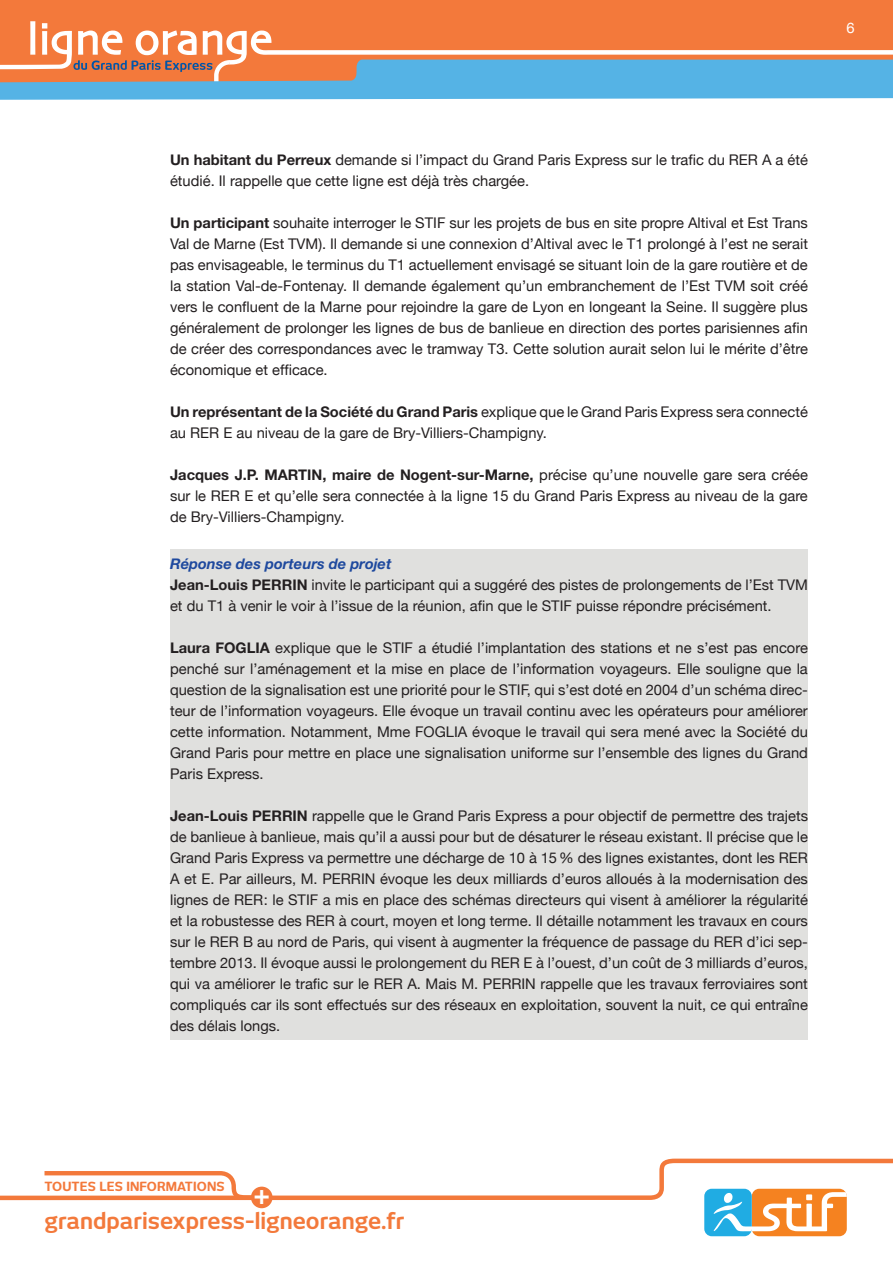
<style>
.page{position:relative;width:893px;height:1263px;background:#fff}
.page>*{position:absolute;margin:0;border:0;box-sizing:border-box;transform-origin:0 0}
.t1{font:700 27.6px "Helvetica Neue";color:#fff}
.t2{font:700 22.35px "New June";color:#f3793b}
.t3{font:14.7px/21px "Helvetica Neue";color:#231f20;text-align:justify}
.t4{font:14.7px "Helvetica Neue";color:#fff}
.t5{font:700 12.45px "New June";letter-spacing:.01em;color:#f3793b}
.s1{font-weight:700}
.s2{font-weight:700;font-style:italic;color:#1e499e}
</style>
<div class="page">
<div style="left:0;top:0;width:893px;height:83px;background:#f3793b"></div>
<svg style="left:0;top:21px;width:893px;height:79px"></svg>
<svg style="left:0;top:1158px;width:893px;height:51px"></svg>
<svg style="left:750px;top:1187px;width:99px;height:51px"></svg>
<svg style="left:702px;top:1187px;width:52px;height:51px"></svg>
<div style="left:752px;top:1189px;width:95px;height:47px;background:#f58220;border-radius:8px"></div>
<div style="left:704px;top:1189px;width:48px;height:47px;background:#20ace3;border-radius:7px"></div>
<svg style="left:705px;top:1181px;width:142px;height:50px"></svg>
<svg style="left:40px;top:1169px;width:230px;height:33px"></svg>
<div style="left:251px;top:1186px;width:22px;height:22px;background:#f3793b;border-radius:50%"></div>
<div style="left:170px;top:549px;width:638px;height:490px;background:#e0e0de"></div>
<p class="t4" style="left:846px;top:17px;width:10px">6</p>
<p class="t3" style="left:170px;top:150px;width:639px"><span class="s1">Un habitant du Perreux</span> demande si l’impact du Grand Paris Express sur le trafic du RER A a été étudié. Il rappelle que cette ligne est déjà très chargée.</p>
<p class="t3" style="left:170px;top:213px;width:639px"><span class="s1">Un participant</span> souhaite interroger le STIF sur les projets de bus en site propre Altival et Est Trans Val de Marne (Est TVM). Il demande si une connexion d’Altival avec le T1 prolongé à l’est ne serait pas envisageable, le terminus du T1 actuellement envisagé se situant loin de la gare routière et de la station Val-de-Fontenay. Il demande également qu’un embranchement de l’Est TVM soit créé vers le confluent de la Marne pour rejoindre la gare de Lyon en longeant la Seine. Il suggère plus généralement de prolonger les lignes de bus de banlieue en direction des portes parisiennes afin de créer des correspondances avec le tramway T3. Cette solution aurait selon lui le mérite d’être économique et efficace.</p>
<p class="t3" style="left:170px;top:402px;width:639px"><span class="s1">Un représentant de la Société du Grand Paris</span> explique que le Grand Paris Express sera connecté au RER E au niveau de la gare de Bry-Villiers-Champigny.</p>
<p class="t3" style="left:170px;top:465px;width:639px"><span class="s1">Jacques J.P. MARTIN, maire de Nogent-sur-Marne,</span> précise qu’une nouvelle gare sera créée sur le RER E et qu’elle sera connectée à la ligne 15 du Grand Paris Express au niveau de la gare de Bry-Villiers-Champigny.</p>
<p class="t3" style="left:170px;top:554px;width:639px;text-align:left"><span class="s2">Réponse des porteurs de projet<br></span><span class="s1">Jean-Louis PERRIN</span> invite le participant qui a suggéré des pistes de prolongements de l’Est TVM et du T1 à venir le voir à l’issue de la réunion, afin que le STIF puisse répondre précisément.</p>
<p class="t3" style="left:170px;top:638px;width:639px"><span class="s1">Laura FOGLIA</span> explique que le STIF a étudié l’implantation des stations et ne s’est pas encore penché sur l’aménagement et la mise en place de l’information voyageurs. Elle souligne que la question de la signalisation est une priorité pour le STIF, qui s’est doté en 2004 d’un schéma direc&shy;teur de l’information voyageurs. Elle évoque un travail continu avec les opérateurs pour améliorer cette information. Notamment, Mme FOGLIA évoque le travail qui sera mené avec la Société du Grand Paris pour mettre en place une signalisation uniforme sur l’ensemble des lignes du Grand Paris Express.</p>
<p class="t3" style="left:170px;top:806px;width:639px"><span class="s1">Jean-Louis PERRIN</span> rappelle que le Grand Paris Express a pour objectif de permettre des trajets de banlieue à banlieue, mais qu’il a aussi pour but de désaturer le réseau existant. Il précise que le Grand Paris Express va permettre une décharge de 10 à 15 % des lignes existantes, dont les RER A et E. Par ailleurs, M. PERRIN évoque les deux milliards d’euros alloués à la modernisation des lignes de RER : le STIF a mis en place des schémas directeurs qui visent à améliorer la régularité et la robustesse des RER à court, moyen et long terme. Il détaille notamment les travaux en cours sur le RER B au nord de Paris, qui visent à augmenter la fréquence de passage du RER d’ici sep&shy;tembre 2013. Il évoque aussi le prolongement du RER E à l’ouest, d’un coût de 3 milliards d’euros, qui va améliorer le trafic sur le RER A. Mais M. PERRIN rappelle que les travaux ferroviaires sont compliqués car ils sont effectués sur des réseaux en exploitation, souvent la nuit, ce qui entraîne des délais longs.</p>
<p class="t5" style="left:45px;top:1179px;width:182px">Toutes les informations</p>
<h1 class="t1" style="left:253px;top:1177px;width:18px">+</h1>
<h2 class="t2" style="left:45px;top:1208px;width:361px">grandparisexpress-ligneorange.fr</h2>
</div>
